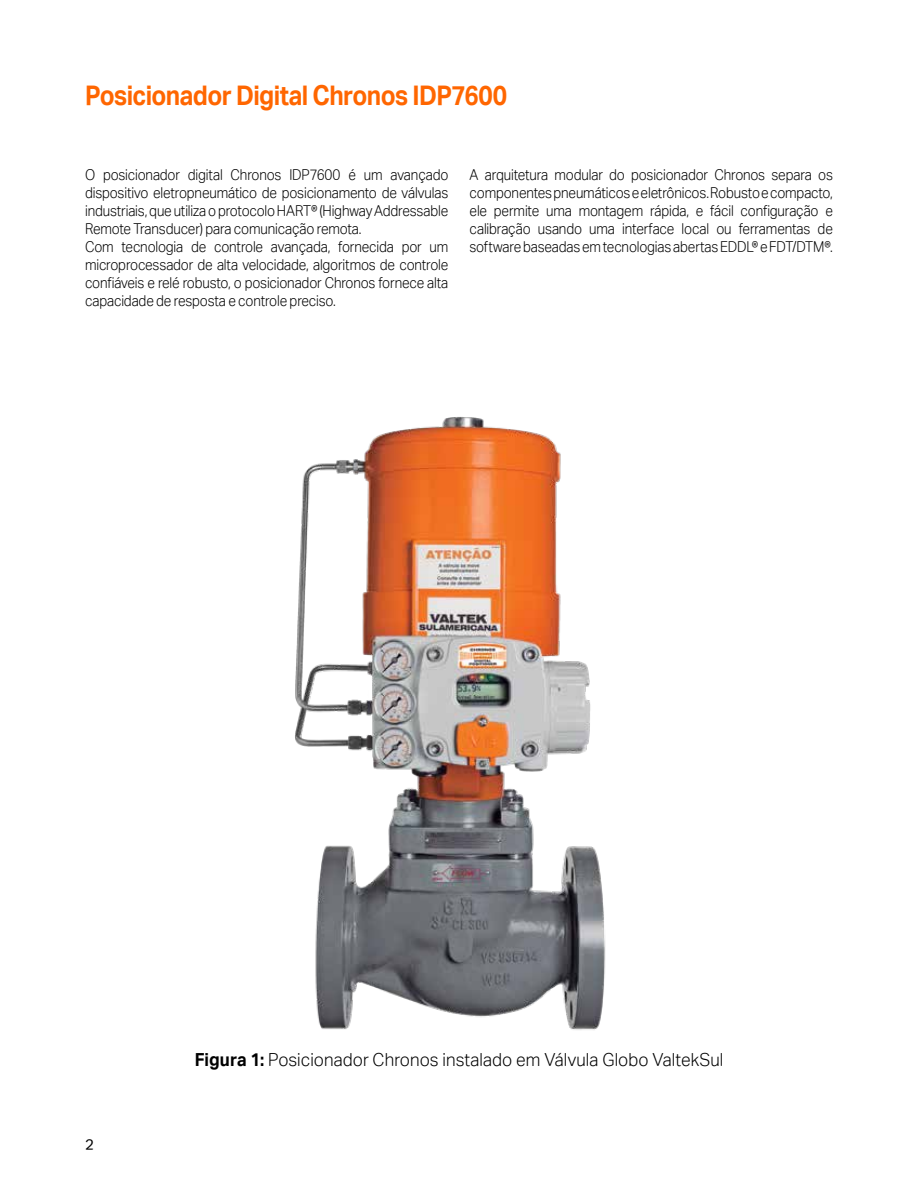
<style>
.page{position:relative;width:918px;height:1188px;background:#fff}
.page>*{position:absolute;margin:0;border:0;box-sizing:border-box;transform-origin:0 0}
.t1{font:700 27px "Aktiv Grotesk W01";letter-spacing:-.025em;color:#f60;scale:.9 1}
.t2{font:300 18px "Aktiv Grotesk W01";letter-spacing:.005em;color:#000;scale:.95 1}
.t3{font:300 15px/18px "Aktiv Grotesk W01";letter-spacing:-.01em;color:#000;scale:.9 1}
.t4{font:15px "Aktiv Grotesk W01";color:#000}
.s1{font-weight:700}
</style>
<div class="page">
<img style="left:295px;top:417px;width:311px;height:613px">
<h1 class="t1" style="left:85px;top:80px;width:471px">Posicionador Digital Chronos IDP7600</h1>
<p class="t3" style="left:85px;top:166px;width:405px">O posicionador digital Chronos IDP7600 é um avançado dispositivo eletropneumático de posicionamento de válvulas industriais, que utiliza o protocolo HART® (Highway Addressable Remote Transducer) para comunicação remota.<br>Com tecnologia de controle avançada, fornecida por um microprocessador de alta velocidade, algoritmos de controle confiáveis e relé robusto, o posicionador Chronos fornece alta capacidade de resposta e controle preciso.</p>
<p class="t3" style="left:470px;top:166px;width:405px;text-align:justify">A arquitetura modular do posicionador Chronos separa os componentes pneumáticos e eletrônicos. Robusto e compacto, ele permite uma montagem rápida, e fácil configuração e calibração usando uma interface local ou ferramentas de software baseadas em tecnologias abertas EDDL® e FDT/DTM®.</p>
<p class="t4" style="left:85px;top:1136px;width:10px">2</p>
<p class="t2" style="left:195px;top:1050px;width:558px"><span class="s1">Figura 1:</span> Posicionador Chronos instalado em Válvula Globo ValtekSul</p>
</div>
